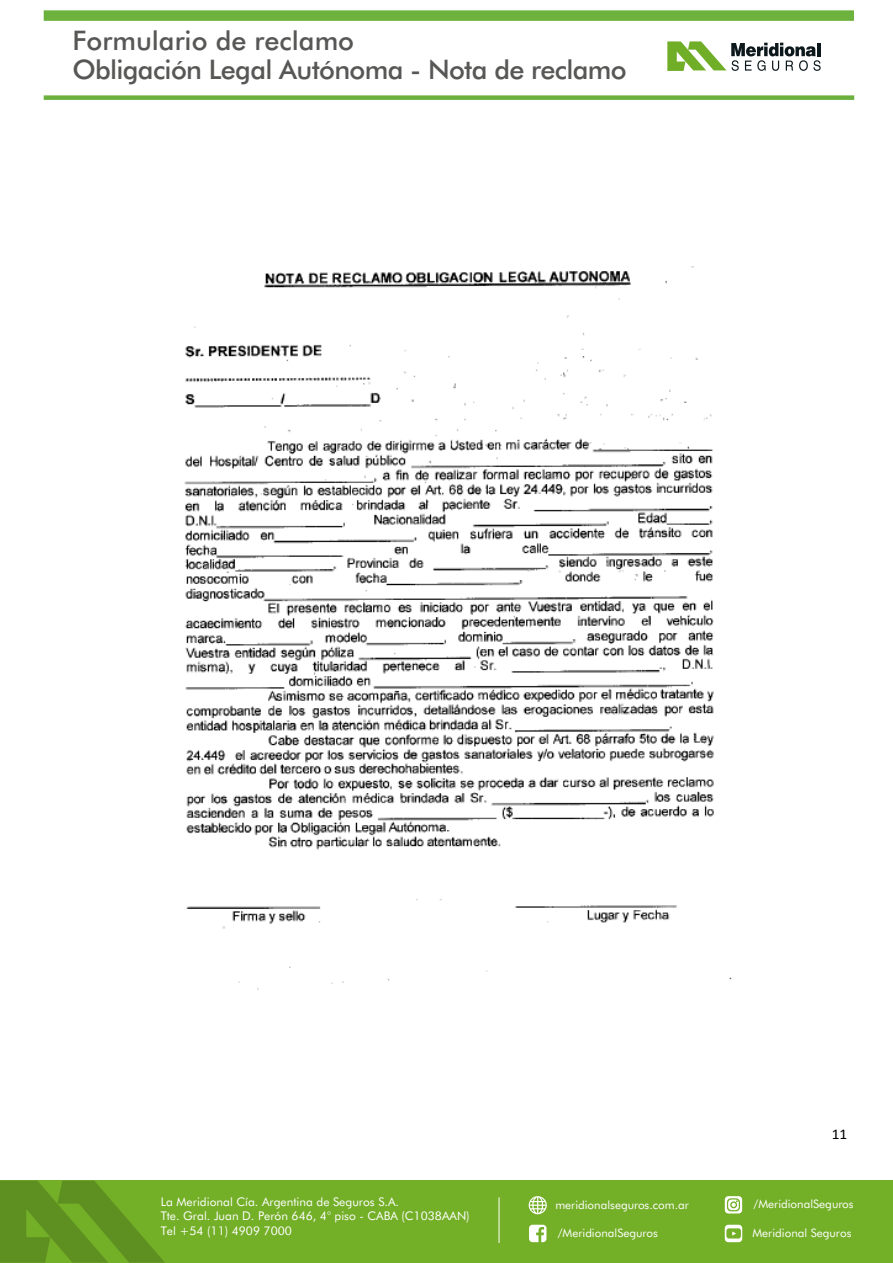
<style>
.page{position:relative;width:893px;height:1263px;background:#fff}
.page>*{position:absolute;margin:0;border:0;box-sizing:border-box;transform-origin:0 0}
.t1{font:500 27px/28.5px "AIG Futura";letter-spacing:-.025em;color:#575756}
.t2{font:15px "Calibri";color:#000}
.t3{font:12px/14.4px "AIG Futura";color:#fff}
.t4{font:11.7px "AIG Futura";color:#fff}
</style>
<div class="page">
<div style="left:44px;top:10px;width:810px;height:11px;background:#6eb23e"></div>
<div style="left:44px;top:95px;width:810px;height:5px;background:#6cb03d"></div>
<div style="left:0;top:1181px;width:892px;height:82px;background:#74af28"></div>
<svg style="left:0;top:1181px;width:165px;height:82px"></svg>
<hr style="left:498px;top:1197px;width:1px;height:46px;background:#fff">
<svg style="left:724px;top:1196px;width:18px;height:18px"></svg>
<svg style="left:724px;top:1225px;width:18px;height:17px"></svg>
<svg style="left:529px;top:1225px;width:17px;height:17px"></svg>
<svg style="left:528px;top:1196px;width:18px;height:18px"></svg>
<svg style="left:667px;top:41px;width:153px;height:30px"></svg>
<img style="left:184px;top:266px;width:548px;height:724px">
<h1 class="t1" style="left:72px;top:26px;width:556px">Formulario de reclamo<br>Obligación Legal Autónoma - Nota de reclamo</h1>
<p class="t2" style="left:831px;top:1124px;width:17px">11</p>
<p class="t3" style="left:161px;top:1195px;width:310px">La Meridional Cía. Argentina de Seguros S.A.<br>Tte. Gral. Juan D. Perón 646, 4° piso - CABA (C1038AAN)<br>Tel +54 (11) 4909 7000</p>
<p class="t4" style="left:753px;top:1197px;width:102px">/MeridionalSeguros</p>
<p class="t4" style="left:555px;top:1197px;width:135px">meridionalseguros.com.ar</p>
<p class="t4" style="left:557px;top:1226px;width:102px">/MeridionalSeguros</p>
<p class="t4" style="left:752px;top:1226px;width:100px">Meridional Seguros</p>
</div>
